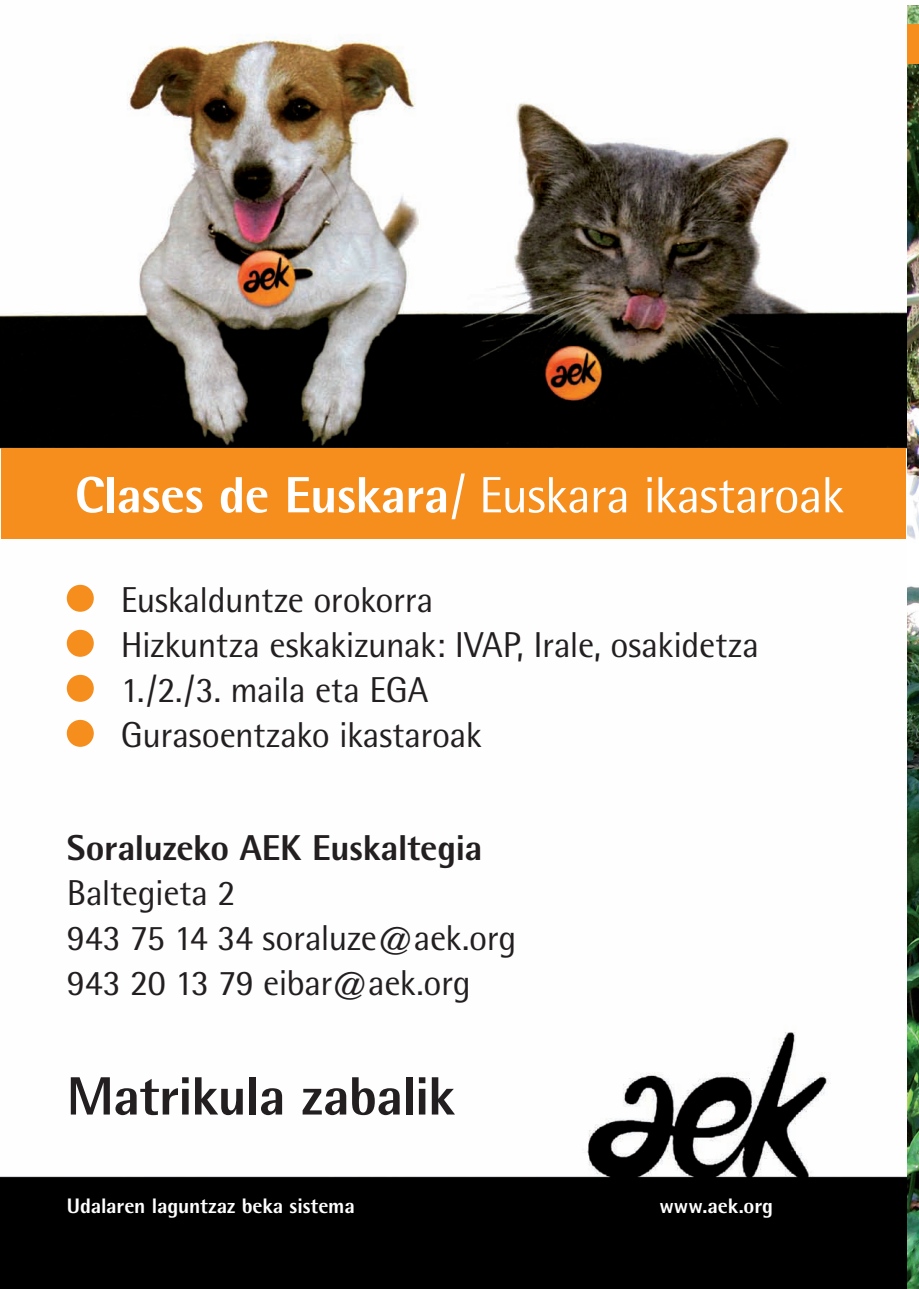
<style>
.page{position:relative;width:919px;height:1289px;background:#fff}
.page>*{position:absolute;margin:0;border:0;box-sizing:border-box;transform-origin:0 0}
.t1{font:800 54px "Rotis Semi Sans";letter-spacing:-.015em;color:#231f20}
.t2{font:51px "Rotis Semi Sans";letter-spacing:-.01em;color:#fff}
.t3{font:36px/45px "Rotis Semi Sans";letter-spacing:-.015em;color:#231f20}
.t4{font:800 36px "Rotis Semi Sans";letter-spacing:-.01em;color:#231f20}
.t5{font:800 21px "Rotis Semi Sans";letter-spacing:-.005em;color:#fff}
.s1{font-weight:800}
</style>
<div class="page">
<img style="left:906px;top:5px;width:12px;height:1283px">
<div style="left:906px;top:24px;width:12px;height:40px;background:#f68e1e"></div>
<img style="left:0;top:37px;width:906px;height:1251px">
<div style="left:68px;top:585px;width:25px;height:26px;background:#f68e1e;border-radius:50%"></div>
<div style="left:67px;top:585px;width:27px;height:26px;border:2px solid #f68e1e;border-radius:50%"></div>
<div style="left:68px;top:630px;width:25px;height:26px;background:#f68e1e;border-radius:50%"></div>
<div style="left:67px;top:630px;width:27px;height:26px;border:2px solid #f68e1e;border-radius:50%"></div>
<div style="left:68px;top:675px;width:25px;height:26px;background:#f68e1e;border-radius:50%"></div>
<div style="left:67px;top:675px;width:27px;height:26px;border:2px solid #f68e1e;border-radius:50%"></div>
<div style="left:68px;top:720px;width:25px;height:26px;background:#f68e1e;border-radius:50%"></div>
<div style="left:67px;top:720px;width:27px;height:26px;border:2px solid #f68e1e;border-radius:50%"></div>
<div style="left:1px;top:448px;width:904px;height:91px;background:#f68e1e"></div>
<h2 class="t2" style="left:75px;top:465px;width:770px"><span class="s1">Clases de Euskara</span>/ Euskara ikastaroak</h2>
<p class="t3" style="left:121px;top:577px;width:639px">Euskalduntze orokorra<br>Hizkuntza eskakizunak: IVAP, Irale, osakidetza<br>1./2./3. maila eta EGA<br>Gurasoentzako ikastaroak</p>
<p class="t4" style="left:67px;top:825px;width:417px">Soraluzeko AEK Euskaltegia</p>
<p class="t3" style="left:67px;top:870px;width:451px">Baltegieta 2<br>943 75 14 34 soraluze@aek.org<br>943 20 13 79 eibar@aek.org</p>
<h1 class="t1" style="left:67px;top:1061px;width:390px">Matrikula zabalik</h1>
<p class="t5" style="left:67px;top:1192px;width:289px">Udalaren laguntzaz beka sistema</p>
<p class="t5" style="left:659px;top:1192px;width:115px">www.aek.org</p>
</div>
